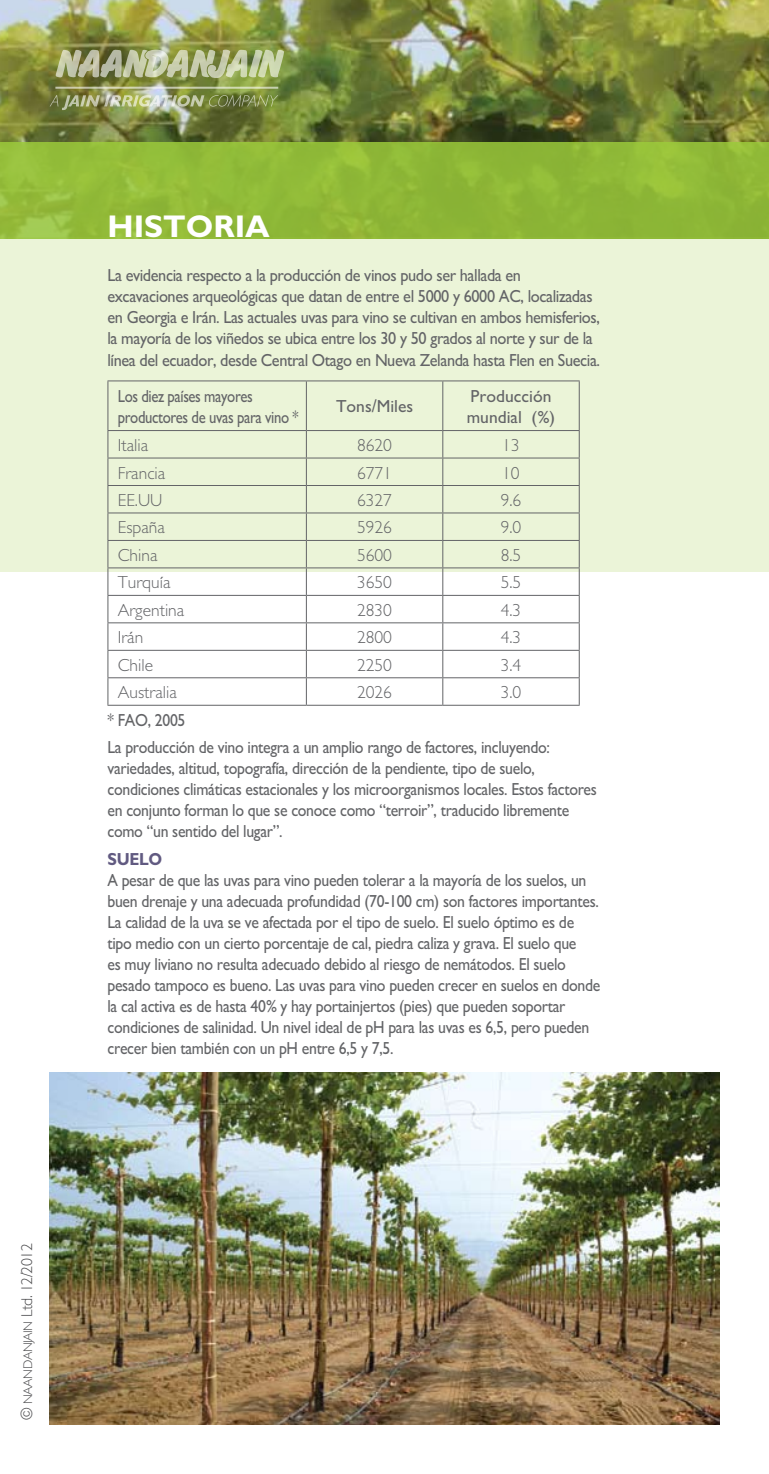
<style>
.page{position:relative;width:769px;height:1474px;background:#fff}
.page>*{position:absolute;margin:0;border:0;box-sizing:border-box;transform-origin:0 0}
.t1{font:700 31.5px "M Gill Sans";color:#fff}
.t2{font:17.5px/21px "M Gill Sans";letter-spacing:-.02em;color:#636467;scale:.9 1}
.t3{font:17.5px/21px "M Gill Sans";letter-spacing:-.02em;color:#636467;scale:.93 1}
.t4{font:300 17.5px "M Gill Sans";color:#636467}
.t5{font:17.5px/21px "M Gill Sans";letter-spacing:-.02em;color:#636467;scale:.84 1}
.t6{font:17.5px/21px "M Gill Sans";color:#636467}
.t7{font:700 17.5px "M Gill Sans";letter-spacing:-.02em;color:#615a81;scale:.9 1}
.t8{font:300 15.75px "M Gill Sans";letter-spacing:-.03em;color:#4d4d4f}
.s1{font-size:12.6px}
</style>
<div class="page">
<img style="left:0;top:0;width:769px;height:142px">
<div style="left:0;top:237px;width:769px;height:334px;background:#ebf4d8"></div>
<div style="left:0;top:142px;width:769px;height:96px;background:#90b937"></div>
<img style="left:50px;top:95px;width:228px;height:15px">
<img style="left:56px;top:49px;width:228px;height:29px">
<hr style="left:55px;top:87px;width:223px;height:2px;background:#fff">
<hr style="left:768px;top:237px;width:1px;height:334px;background:#9ccb3b">
<hr style="left:768px;top:142px;width:1px;height:96px;background:#9ccb3b">
<hr style="left:107px;top:380px;width:199px;height:1px;background:#636467">
<hr style="left:107px;top:381px;width:1px;height:49px;background:#636467">
<hr style="left:306px;top:380px;width:137px;height:1px;background:#636467">
<hr style="left:306px;top:381px;width:1px;height:49px;background:#636467">
<hr style="left:443px;top:380px;width:137px;height:1px;background:#636467">
<hr style="left:442px;top:381px;width:1px;height:49px;background:#636467">
<hr style="left:579px;top:381px;width:1px;height:49px;background:#636467">
<hr style="left:107px;top:430px;width:199px;height:1px;background:#636467">
<hr style="left:306px;top:430px;width:137px;height:1px;background:#636467">
<hr style="left:443px;top:430px;width:137px;height:1px;background:#636467">
<hr style="left:107px;top:457px;width:199px;height:1px;background:#636467">
<hr style="left:306px;top:457px;width:137px;height:1px;background:#636467">
<hr style="left:443px;top:457px;width:137px;height:1px;background:#636467">
<hr style="left:107px;top:485px;width:199px;height:1px;background:#636467">
<hr style="left:306px;top:485px;width:137px;height:1px;background:#636467">
<hr style="left:443px;top:485px;width:137px;height:1px;background:#636467">
<hr style="left:107px;top:512px;width:199px;height:1px;background:#636467">
<hr style="left:306px;top:512px;width:137px;height:1px;background:#636467">
<hr style="left:443px;top:512px;width:137px;height:1px;background:#636467">
<hr style="left:107px;top:540px;width:199px;height:1px;background:#636467">
<hr style="left:306px;top:540px;width:137px;height:1px;background:#636467">
<hr style="left:443px;top:540px;width:137px;height:1px;background:#636467">
<hr style="left:107px;top:567px;width:199px;height:1px;background:#636467">
<hr style="left:306px;top:567px;width:137px;height:1px;background:#636467">
<hr style="left:443px;top:567px;width:137px;height:1px;background:#636467">
<hr style="left:107px;top:595px;width:199px;height:1px;background:#636467">
<hr style="left:306px;top:595px;width:137px;height:1px;background:#636467">
<hr style="left:443px;top:595px;width:137px;height:1px;background:#636467">
<hr style="left:107px;top:622px;width:199px;height:1px;background:#636467">
<hr style="left:306px;top:622px;width:137px;height:1px;background:#636467">
<hr style="left:443px;top:622px;width:137px;height:1px;background:#636467">
<hr style="left:107px;top:650px;width:199px;height:1px;background:#636467">
<hr style="left:306px;top:650px;width:137px;height:1px;background:#636467">
<hr style="left:443px;top:650px;width:137px;height:1px;background:#636467">
<hr style="left:107px;top:677px;width:199px;height:1px;background:#636467">
<svg style="left:107px;top:431px;width:1px;height:273px"></svg>
<hr style="left:306px;top:677px;width:137px;height:1px;background:#636467">
<svg style="left:306px;top:431px;width:1px;height:273px"></svg>
<hr style="left:443px;top:677px;width:137px;height:1px;background:#636467">
<svg style="left:442px;top:431px;width:1px;height:273px"></svg>
<svg style="left:579px;top:431px;width:1px;height:273px"></svg>
<hr style="left:107px;top:704px;width:199px;height:1px;background:#636467">
<hr style="left:306px;top:704px;width:137px;height:1px;background:#636467">
<hr style="left:443px;top:704px;width:137px;height:1px;background:#636467">
<img style="left:50px;top:1072px;width:670px;height:352px">
<h1 class="t1" style="left:107px;top:209px;width:164px">HISTORIA</h1>
<p class="t3" style="left:107px;top:265px;width:531px">La evidencia respecto a la producción de vinos pudo ser hallada en excavaciones arqueológicas que datan de entre el 5000 y 6000 AC, localizadas en Georgia e Irán. Las actuales uvas para vino se cultivan en ambos hemisferios, la mayoría de los viñedos se ubica entre los 30 y 50 grados al norte y sur de la línea del ecuador, desde Central Otago en Nueva Zelanda hasta Flen en Suecia.</p>
<p class="t5" style="left:118px;top:386px;width:217px">Los diez países mayores productores de uvas para vino *</p>
<p class="t6" style="left:336px;top:396px;width:79px">Tons/Miles</p>
<p class="t6" style="left:467px;top:386px;width:90px">Producción mundial (%)</p>
<p class="t4" style="left:118px;top:435px;width:32px">Italia</p>
<p class="t4" style="left:357px;top:435px;width:36px">8620</p>
<p class="t4" style="left:502px;top:435px;width:19px">13</p>
<p class="t4" style="left:118px;top:463px;width:49px">Francia</p>
<p class="t4" style="left:357px;top:463px;width:36px">6771</p>
<p class="t4" style="left:502px;top:463px;width:19px">10</p>
<p class="t4" style="left:118px;top:490px;width:46px">EE.UU</p>
<p class="t4" style="left:357px;top:490px;width:36px">6327</p>
<p class="t4" style="left:501px;top:490px;width:22px">9.6</p>
<p class="t4" style="left:118px;top:518px;width:49px">España</p>
<p class="t4" style="left:357px;top:518px;width:36px">5926</p>
<p class="t4" style="left:501px;top:518px;width:22px">9.0</p>
<p class="t4" style="left:118px;top:545px;width:41px">China</p>
<p class="t4" style="left:357px;top:545px;width:36px">5600</p>
<p class="t4" style="left:501px;top:545px;width:22px">8.5</p>
<p class="t4" style="left:118px;top:573px;width:54px">Turquía</p>
<p class="t4" style="left:357px;top:573px;width:36px">3650</p>
<p class="t4" style="left:501px;top:573px;width:22px">5.5</p>
<p class="t4" style="left:118px;top:600px;width:68px">Argentina</p>
<p class="t4" style="left:357px;top:600px;width:36px">2830</p>
<p class="t4" style="left:501px;top:600px;width:22px">4.3</p>
<p class="t4" style="left:118px;top:628px;width:27px">Irán</p>
<p class="t4" style="left:357px;top:628px;width:36px">2800</p>
<p class="t4" style="left:501px;top:628px;width:22px">4.3</p>
<p class="t4" style="left:118px;top:655px;width:37px">Chile</p>
<p class="t4" style="left:357px;top:655px;width:36px">2250</p>
<p class="t4" style="left:501px;top:655px;width:22px">3.4</p>
<p class="t4" style="left:118px;top:683px;width:61px">Australia</p>
<p class="t4" style="left:357px;top:683px;width:36px">2026</p>
<p class="t4" style="left:501px;top:683px;width:22px">3.0</p>
<p class="t2" style="left:107px;top:710px;width:88px">* FAO, 2005</p>
<p class="t2" style="left:107px;top:736px;width:545px">La producción de vino integra a un amplio rango de factores, incluyendo: variedades, altitud, topografía, dirección de la pendiente, tipo de suelo, condiciones climáticas estacionales y los microorganismos locales. Estos factores en conjunto forman lo que se conoce como “terroir”, traducido libremente como “un sentido del lugar”.</p>
<p class="t7" style="left:107px;top:849px;width:62px">SUELO</p>
<p class="t2" style="left:107px;top:870px;width:549px">A pesar de que las uvas para vino pueden tolerar a la mayoría de los suelos, un buen drenaje y una adecuada profundidad (70-100 cm) son factores importantes.<br>La calidad de la uva se ve afectada por el tipo de suelo. El suelo óptimo es de tipo medio con un cierto porcentaje de cal, piedra caliza y grava. El suelo que<br>es muy liviano no resulta adecuado debido al riesgo de nemátodos. El suelo pesado tampoco es bueno. Las uvas para vino pueden crecer en suelos en donde la cal activa es de hasta 40% y hay portainjertos (pies) que pueden soportar condiciones de salinidad. Un nivel ideal de pH para las uvas es 6,5, pero pueden crecer bien también con un pH entre 6,5 y 7,5.</p>
<p class="t8" style="left:18px;top:1419px;width:178px;rotate:-90deg">© <span class="s1">NAANDANJAIN</span> Ltd. 12/2012</p>
</div>
